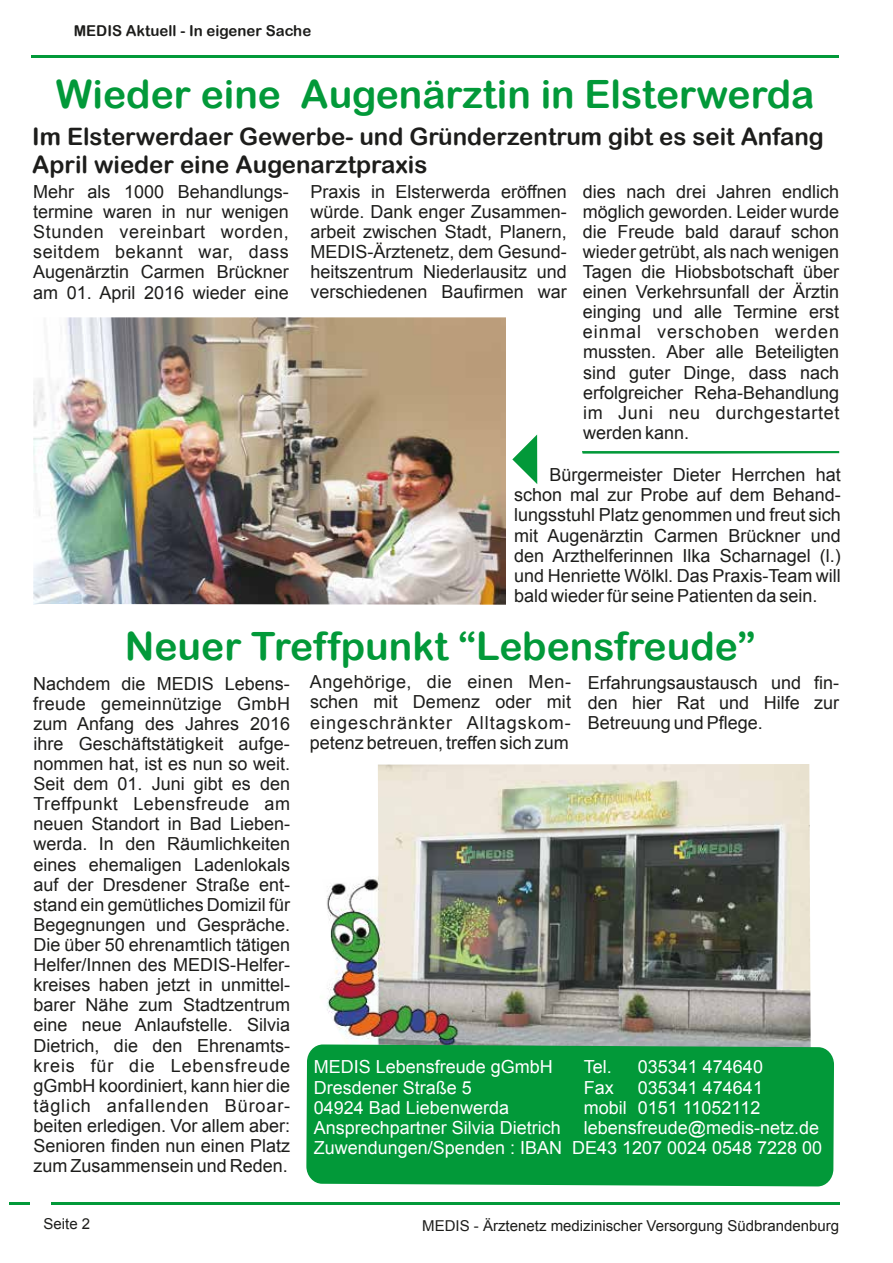
<style>
.page{position:relative;width:893px;height:1263px;background:#fff}
.page>*{position:absolute;margin:0;border:0;box-sizing:border-box;transform-origin:0 0}
.t1{font:39px "Arial Rounded MT Bold";color:#029939}
.t2{font:24px/27.8px "Arial Rounded MT Bold";color:#1d1d1b}
.t3{font:18px/20.1px "Arial";color:#1d1d1b;text-align:justify}
.t4{font:18px/20.1px "Arial";color:#fff;text-align:right}
.t5{font:15px "Arial";color:#1d1d1b}
.t6{font:15px "Arial Rounded MT Bold";color:#1d1d1b}
</style>
<div class="page">
<hr style="left:10px;top:1202px;width:20px;height:2px;background:#029939">
<hr style="left:51px;top:1202px;width:789px;height:2px;background:#029939">
<hr style="left:31px;top:56px;width:807px;height:2px;background:#029939">
<img style="left:33px;top:317px;width:473px;height:288px">
<img style="left:378px;top:764px;width:433px;height:280px">
<img style="left:326px;top:875px;width:150px;height:169px">
<svg style="left:582px;top:451px;width:257px;height:3px"></svg>
<div style="left:306px;top:1044px;width:528px;height:142px;background:#029939"></div>
<svg style="left:512px;top:434px;width:25px;height:50px"></svg>
<p class="t6" style="left:74px;top:22px;width:239px">MEDIS Aktuell - In eigener Sache</p>
<h1 class="t1" style="left:56px;top:71px;width:760px">Wieder eine Augenärztin in Elsterwerda</h1>
<h2 class="t2" style="left:32px;top:122px;width:793px">Im Elsterwerdaer Gewerbe- und Gründerzentrum gibt es seit Anfang<br>April wieder eine Augenarztpraxis</h2>
<p class="t3" style="left:33px;top:182px;width:257px">Mehr als 1000 Behandlungs&shy;termine waren in nur wenigen Stunden vereinbart worden, seitdem bekannt war, dass Augenärztin Carmen Brückner am 01. April 2016 wieder eine</p>
<p class="t3" style="left:310px;top:182px;width:258px">Praxis in Elsterwerda eröffnen würde. Dank enger Zusammen&shy;arbeit zwischen Stadt, Planern, MEDIS-Ärztenetz, dem Gesund&shy;heitszentrum Niederlausitz und verschiedenen Baufirmen war</p>
<p class="t3" style="left:583px;top:181px;width:258px">dies nach drei Jahren endlich möglich geworden. Leider wurde die Freude bald darauf schon wieder getrübt, als nach wenigen Tagen die Hiobsbotschaft über einen Verkehrsunfall der Ärztin einging und alle Termine erst einmal verschoben werden mussten. Aber alle Beteiligten sind guter Dinge, dass nach erfolgreicher Reha-Behandlung im Juni neu durchgestartet werden kann.</p>
<p class="t3" style="left:514px;top:465px;width:328px;text-indent:35px">Bürgermeister Dieter Herrchen hat schon mal zur Probe auf dem Behand&shy;lungsstuhl Platz genommen und freut sich mit Augenärztin Carmen Brückner und den Arzthelferinnen Ilka Scharnagel (l.) und Henriette Wölkl. Das Praxis-Team will bald wieder für seine Patienten da sein.</p>
<h1 class="t1" style="left:125px;top:623px;width:632px">Neuer Treffpunkt “Lebensfreude”</h1>
<p class="t3" style="left:310px;top:672px;width:263px">Angehörige, die einen Men&shy;schen mit Demenz oder mit eingeschränkter Alltagskom&shy;petenz betreuen, treffen sich zum</p>
<p class="t3" style="left:588px;top:673px;width:253px">Erfahrungsaustausch und fin&shy;den hier Rat und Hilfe zur Betreuung und Pflege.</p>
<p class="t3" style="left:33px;top:673px;width:258px">Nachdem die MEDIS Lebens&shy;freude gemeinnützige GmbH zum Anfang des Jahres 2016 ihre Geschäftstätigkeit aufge&shy;nommen hat, ist es nun so weit.<br>Seit dem 01. Juni gibt es den Treffpunkt Lebensfreude am neuen Standort in Bad Lieben&shy;werda. In den Räumlichkeiten eines ehemaligen Ladenlokals auf der Dresdener Straße ent&shy;stand ein gemütliches Domizil für Begegnungen und Gespräche.<br>Die über 50 ehrenamtlich tätigen Helfer/Innen des MEDIS-Helfer&shy;kreises haben jetzt in unmittel&shy;barer Nähe zum Stadtzentrum eine neue Anlaufstelle. Silvia Dietrich, die den Ehrenamts&shy;kreis für die Lebensfreude gGmbH koordiniert, kann hier die täglich anfallenden Büroar&shy;beiten erledigen. Vor allem aber:<br>Senioren finden nun einen Platz zum Zusammensein und Reden.</p>
<p class="t4" style="left:314px;top:1057px;width:241px">MEDIS Lebensfreude gGmbH</p>
<p class="t4" style="left:584px;top:1057px;width:30px">Tel.</p>
<p class="t4" style="left:638px;top:1057px;width:127px">035341 474640</p>
<p class="t4" style="left:314px;top:1077px;width:160px">Dresdener Straße 5</p>
<p class="t4" style="left:584px;top:1077px;width:32px">Fax</p>
<p class="t4" style="left:638px;top:1077px;width:127px">035341 474641</p>
<p class="t4" style="left:314px;top:1097px;width:197px">04924 Bad Liebenwerda</p>
<p class="t4" style="left:584px;top:1097px;width:178px">mobil 0151 11052112</p>
<p class="t4" style="left:314px;top:1117px;width:249px">Ansprechpartner Silvia Dietrich</p>
<p class="t4" style="left:314px;top:1117px;width:510px">lebensfreude@medis-netz.de<br>Zuwendungen/Spenden : IBAN DE43 1207 0024 0548 7228 00</p>
<p class="t5" style="left:44px;top:1214px;width:48px">Seite 2</p>
<p class="t5" style="left:422px;top:1216px;width:418px">MEDIS - Ärztenetz medizinischer Versorgung Südbrandenburg</p>
</div>
